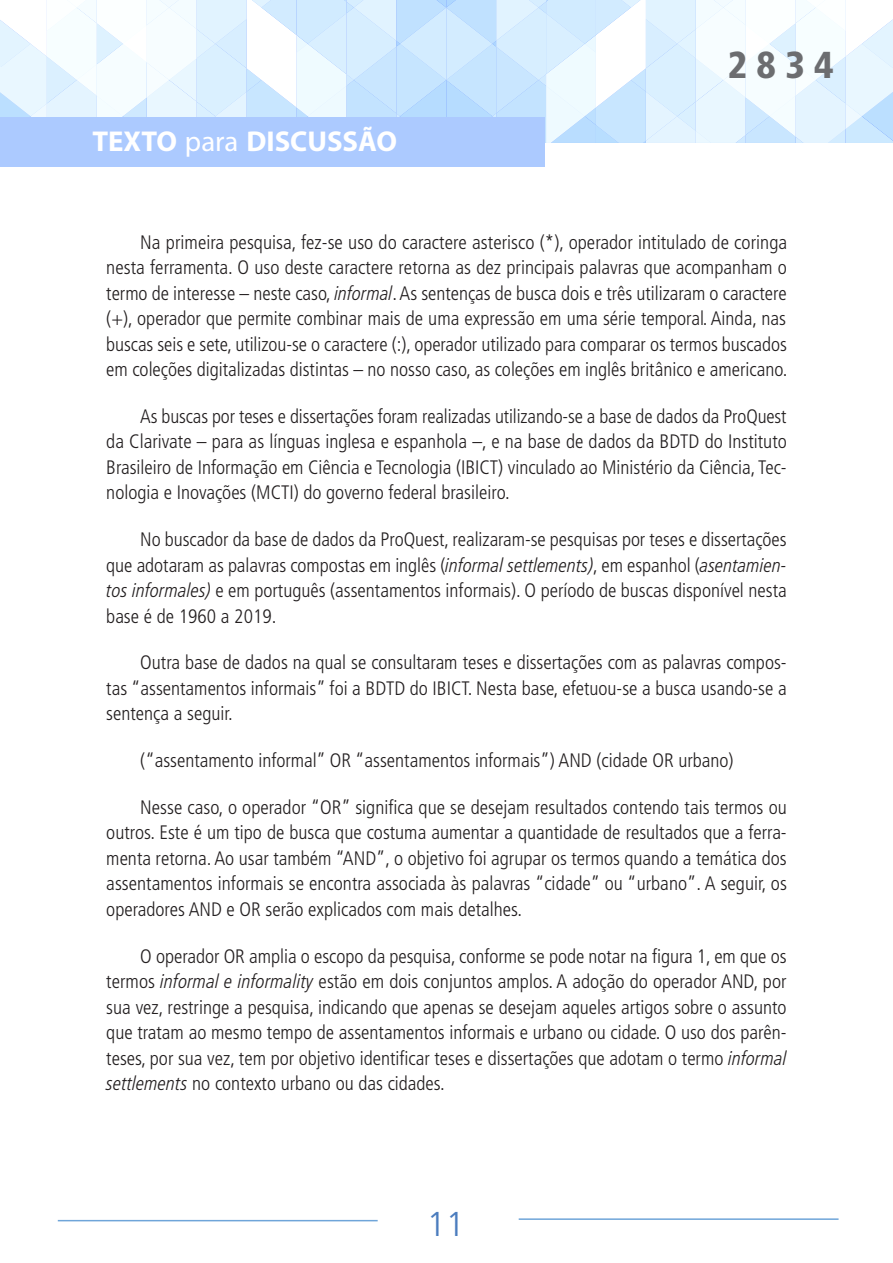
<style>
.page{position:relative;width:893px;height:1263px;background:#fff}
.page>*{position:absolute;margin:0;border:0;box-sizing:border-box;transform-origin:0 0}
.t1{font:900 condensed 37.5px "Frutiger LT Pro";color:#6c6d70}
.t2{font:300 34.5px "Frutiger LT Pro";color:#4b7cbe}
.t3{font:700 28.8px "Myriad Pro";color:#fff}
.texto_corrido{font:300 condensed 19.5px/25.5px "Frutiger LT Pro";color:#231f20;text-align:justify}
.s1{font-weight:400}
.s2{font-style:italic}
</style>
<div class="page">
<svg style="left:0;top:0;width:893px;height:143px"></svg>
<div style="left:0;top:118px;width:545px;height:49px;background:#accaff"></div>
<hr style="left:519px;top:1218px;width:319px;height:2px;background:#6fa5d9">
<hr style="left:58px;top:1220px;width:320px;height:1px;background:#6fa5d9">
<h3 class="t3" style="left:92px;top:122px;width:306px">TEXTO <span class="s1">para</span> DISCUSSÃO</h3>
<h1 class="t1" style="left:728px;top:42px;width:108px">2834</h1>
<p class="texto_corrido" style="left:106px;top:229px;width:683px;text-indent:34px">Na primeira pesquisa, fez-se uso do caractere asterisco (*), operador intitulado de coringa nesta ferramenta. O uso deste caractere retorna as dez principais palavras que acompanham o termo de interesse – neste caso, <span class="s2">informal</span>. As sentenças de busca dois e três utilizaram o caractere (+), operador que permite combinar mais de uma expressão em uma série temporal. Ainda, nas buscas seis e sete, utilizou-se o caractere (:), operador utilizado para comparar os termos buscados em coleções digitalizadas distintas – no nosso caso, as coleções em inglês britânico e americano.</p>
<p class="texto_corrido" style="left:106px;top:403px;width:682px;text-indent:34px">As buscas por teses e dissertações foram realizadas utilizando-se a base de dados da ProQuest da Clarivate – para as línguas inglesa e espanhola –, e na base de dados da BDTD do Instituto Brasileiro de Informação em Ciência e Tecnologia (IBICT) vinculado ao Ministério da Ciência, Tec&shy;nologia e Inovações (MCTI) do governo federal brasileiro.</p>
<p class="texto_corrido" style="left:106px;top:527px;width:682px;text-indent:34px">No buscador da base de dados da ProQuest, realizaram-se pesquisas por teses e dissertações que adotaram as palavras compostas em inglês (<span class="s2">informal settlements)</span>, em espanhol (<span class="s2">asentamien&shy;tos informales)</span> e em português (assentamentos informais). O período de buscas disponível nesta base é de 1960 a 2019.</p>
<p class="texto_corrido" style="left:106px;top:650px;width:682px;text-indent:34px">Outra base de dados na qual se consultaram teses e dissertações com as palavras compos&shy;tas “assentamentos informais” foi a BDTD do IBICT. Nesta base, efetuou-se a busca usando-se a sentença a seguir.</p>
<p class="texto_corrido" style="left:140px;top:748px;width:595px">(“assentamento informal” OR “assentamentos informais”) AND (cidade OR urbano)</p>
<p class="texto_corrido" style="left:106px;top:795px;width:682px;text-indent:34px">Nesse caso, o operador “OR” significa que se desejam resultados contendo tais termos ou outros. Este é um tipo de busca que costuma aumentar a quantidade de resultados que a ferra&shy;menta retorna. Ao usar também “AND”, o objetivo foi agrupar os termos quando a temática dos assentamentos informais se encontra associada às palavras “cidade” ou “urbano”. A seguir, os operadores AND e OR serão explicados com mais detalhes.</p>
<p class="texto_corrido" style="left:106px;top:943px;width:682px;text-indent:34px">O operador OR amplia o escopo da pesquisa, conforme se pode notar na figura 1, em que os termos <span class="s2">informal e informality</span> estão em dois conjuntos amplos. A adoção do operador AND, por sua vez, restringe a pesquisa, indicando que apenas se desejam aqueles artigos sobre o assunto que tratam ao mesmo tempo de assentamentos informais e urbano ou cidade. O uso dos parên&shy;teses, por sua vez, tem por objetivo identificar teses e dissertações que adotam o termo <span class="s2">informal settlements</span> no contexto urbano ou das cidades.</p>
<h2 class="t2" style="left:427px;top:1204px;width:40px">11</h2>
</div>
